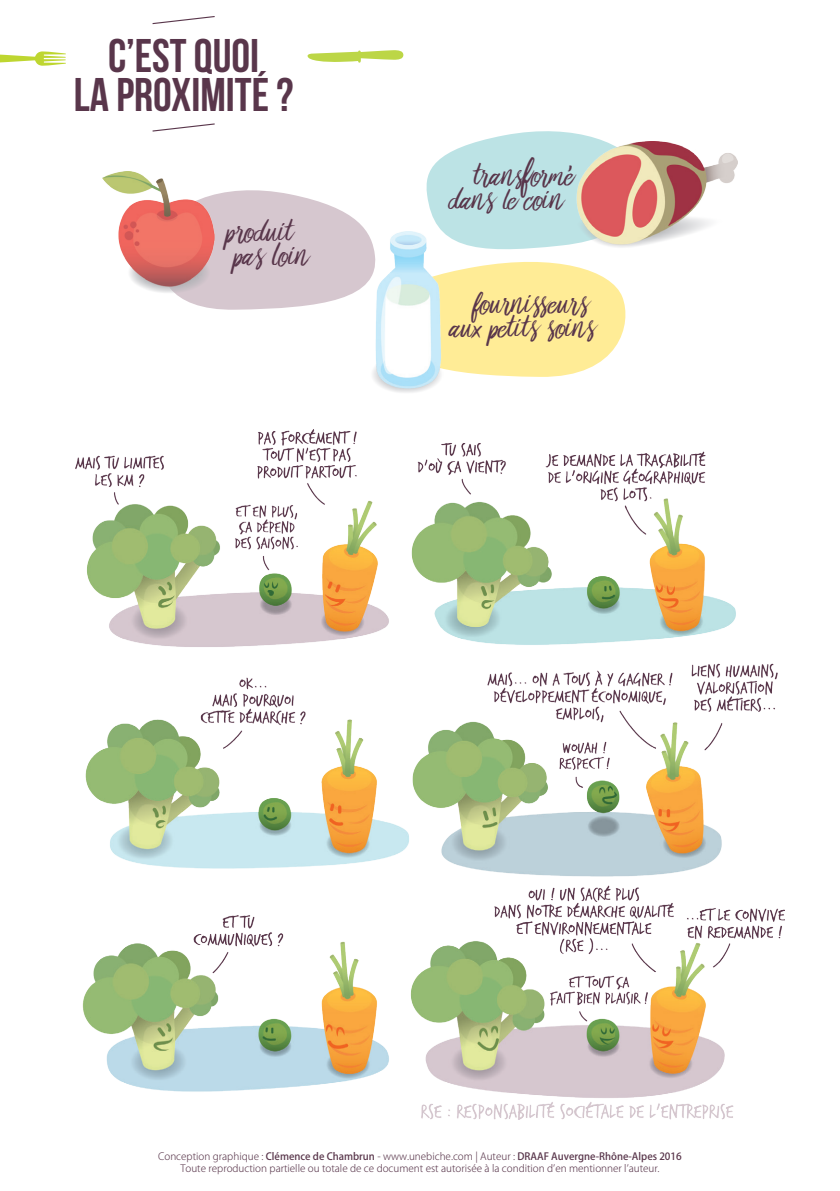
<style>
.page{position:relative;width:840px;height:1191px;background:#fff}
.page>*{position:absolute;margin:0;border:0;box-sizing:border-box;transform-origin:0 0}
.t1{font:47.2px/39.2px "Bebas Neue";color:#59364b;text-align:center}
.t2{font:31.8px/24px "Bringshoot";color:#59364b}
.t3{font:300 10px/12px "Koz Go Pro";color:#59364b;text-align:center}
.s1{font-size:28.8px}
.s2{font-size:50px}
.s3{font-size:28.2px}
.s4{font-size:38.2px}
.s5{font-weight:500}
</style>
<div class="page">
<svg style="left:307px;top:50px;width:96px;height:13px"></svg>
<svg style="left:152px;top:16px;width:63px;height:9px"></svg>
<svg style="left:152px;top:123px;width:474px;height:254px"></svg>
<img style="left:370px;top:232px;width:73px;height:161px">
<img style="left:75px;top:429px;width:709px;height:690px">
<img style="left:102px;top:172px;width:112px;height:121px">
<img style="left:576px;top:141px;width:161px;height:108px">
<svg style="left:0;top:51px;width:66px;height:15px"></svg>
<h1 class="t1" style="left:74px;top:35px;width:221px">C’EST QUOI<br>LA PROXIMITÉ ?</h1>
<h2 class="t2" style="left:226px;top:222px;width:84px">produit pas loin</h2>
<h2 class="t2" style="left:450px;top:166px;width:126px;text-indent:24px">tran<span class="s1">s</span><span class="s2">f</span>orme dans <span class="s3">l</span>e coin</h2>
<h2 class="t2" style="left:571px;top:162px;width:6px;rotate:-180deg">‘</h2>
<h2 class="t2" style="left:451px;top:294px;width:147px;text-align:center"><span class="s4">f</span>ournisseurs aux petits soins</h2>
<p class="t3" style="left:158px;top:1150px;width:525px">Conception graphique : <span class="s5">Clémence de Chambrun</span> - www.unebiche.com | Auteur : <span class="s5">DRAAF Auvergne-Rhône-Alpes 2016<br></span>Toute reproduction partielle ou totale de ce document est autorisée à la condition d’en mentionner l’auteur.</p>
</div>
